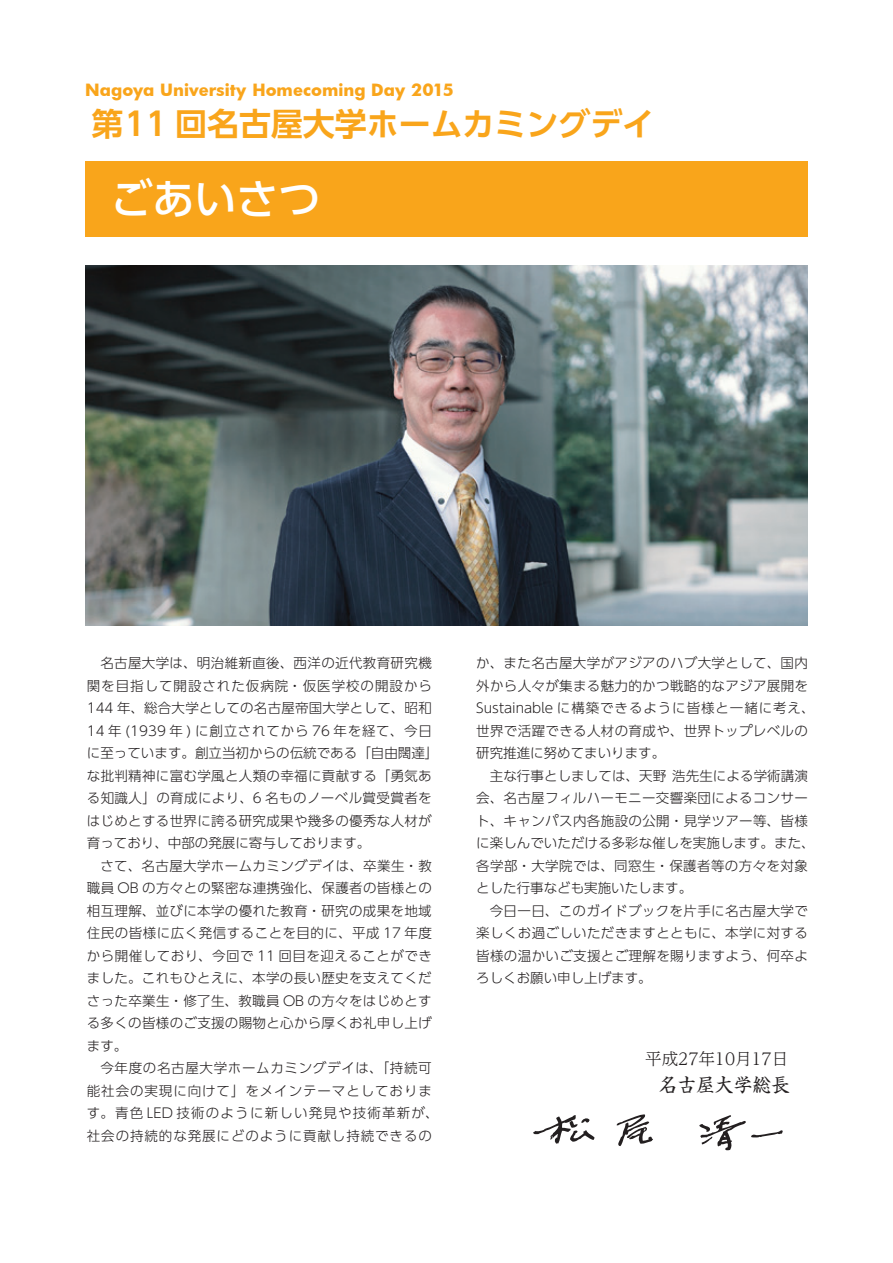
<style>
.page{position:relative;width:893px;height:1263px;background:#fff}
.page>*{position:absolute;margin:0;border:0;box-sizing:border-box;transform-origin:0 0}
.t1{font:500 42px "UD Shin Go Pro";color:#fff}
.t2{font:700 31.95px "UD Shin Go Pro De";color:#f9a51b}
.t3{font:18.75px "Shinsei Kai Pro CBSK1";color:#231f20}
.t4{font:700 16.5px "Futura";color:#f9a51b}
.t5{font:300 16.5px "UD Reimin Pro";color:#231f20}
.t6{font:300 13.5px/22.5px "UD Shin Go Pro";letter-spacing:.025em;color:#231f20}
.t7{font:300 13.5px/22.5px "UD Shin Go Pro";letter-spacing:.07em;color:#231f20;text-align:center}
</style>
<div class="page">
<img style="left:85px;top:266px;width:723px;height:359px">
<svg style="left:617px;top:1114px;width:36px;height:32px"></svg>
<svg style="left:699px;top:1115px;width:84px;height:36px"></svg>
<svg style="left:533px;top:1115px;width:61px;height:29px"></svg>
<div style="left:85px;top:161px;width:723px;height:75px;background:#f9a51b"></div>
<p class="t4" style="left:85px;top:78px;width:371px">Nagoya University Homecoming Day 2015</p>
<h2 class="t2" style="left:91px;top:98px;width:564px">第11 回名古屋大学ホームカミングデイ</h2>
<h1 class="t1" style="left:111px;top:165px;width:212px">ごあいさつ</h1>
<p class="t6" style="left:87px;top:651px;width:353px;text-indent:14px">名古屋大学は、明治維新直後、西洋の近代教育研究機関を目指して開設された仮病院・仮医学校の開設から<br>144 年、総合大学としての名古屋帝国大学として、昭和<br>14 年 (1939 年 ) に創立されてから 76 年を経て、今日に至っています。創立当初からの伝統である「自由闊達」な批判精神に富む学風と人類の幸福に貢献する「勇気ある知識人」の育成により、6 名ものノーベル賞受賞者をはじめとする世界に誇る研究成果や幾多の優秀な人材が育っており、中部の発展に寄与しております。</p>
<p class="t6" style="left:87px;top:854px;width:347px;text-align:justify;text-indent:14px">さて、名古屋大学ホームカミングデイは、卒業生・教職員 OB の方々との緊密な連携強化、保護者の皆様との相互理解、並びに本学の優れた教育・研究の成果を地域住民の皆様に広く発信することを目的に、平成 17 年度から開催しており、今回で 11 回目を迎えることができました。これもひとえに、本学の長い歴史を支えてくださった卒業生・修了生、教職員 OB の方々をはじめとする多くの皆様のご支援の賜物と心から厚くお礼申し上げます。</p>
<p class="t7" style="left:87px;top:1056px;width:353px">今年度の名古屋大学ホームカミングデイは、「持続可<br>能社会の実現に向けて」をメインテーマとしております。青色 LED 技術のように新しい発見や技術革新が、社会の持続的な発展にどのように貢献し持続できるの</p>
<p class="t6" style="left:476px;top:651px;width:340px">か、また名古屋大学がアジアのハブ大学として、国内外から人々が集まる魅力的かつ戦略的なアジア展開を<br>Sustainable に構築できるように皆様と一緒に考え、世界で活躍できる人材の育成や、世界トップレベルの研究推進に努めてまいります。</p>
<p class="t6" style="left:476px;top:764px;width:340px;text-indent:14px">主な行事としましては、天野 浩先生による学術講演会、名古屋フィルハーモニー交響楽団によるコンサート、キャンパス内各施設の公開・見学ツアー等、皆様に楽しんでいただける多彩な催しを実施します。また、各学部・大学院では、同窓生・保護者等の方々を対象とした行事なども実施いたします。</p>
<p class="t6" style="left:476px;top:899px;width:333px;text-align:justify;text-indent:14px">今日一日、このガイドブックを片手に名古屋大学で楽しくお過ごしいただきますとともに、本学に対する皆様の温かいご支援とご理解を賜りますよう、何卒よろしくお願い申し上げます。</p>
<p class="t5" style="left:645px;top:1045px;width:144px">平成27年10月17日</p>
<h3 class="t3" style="left:659px;top:1070px;width:133px">名古屋大学総長</h3>
</div>
